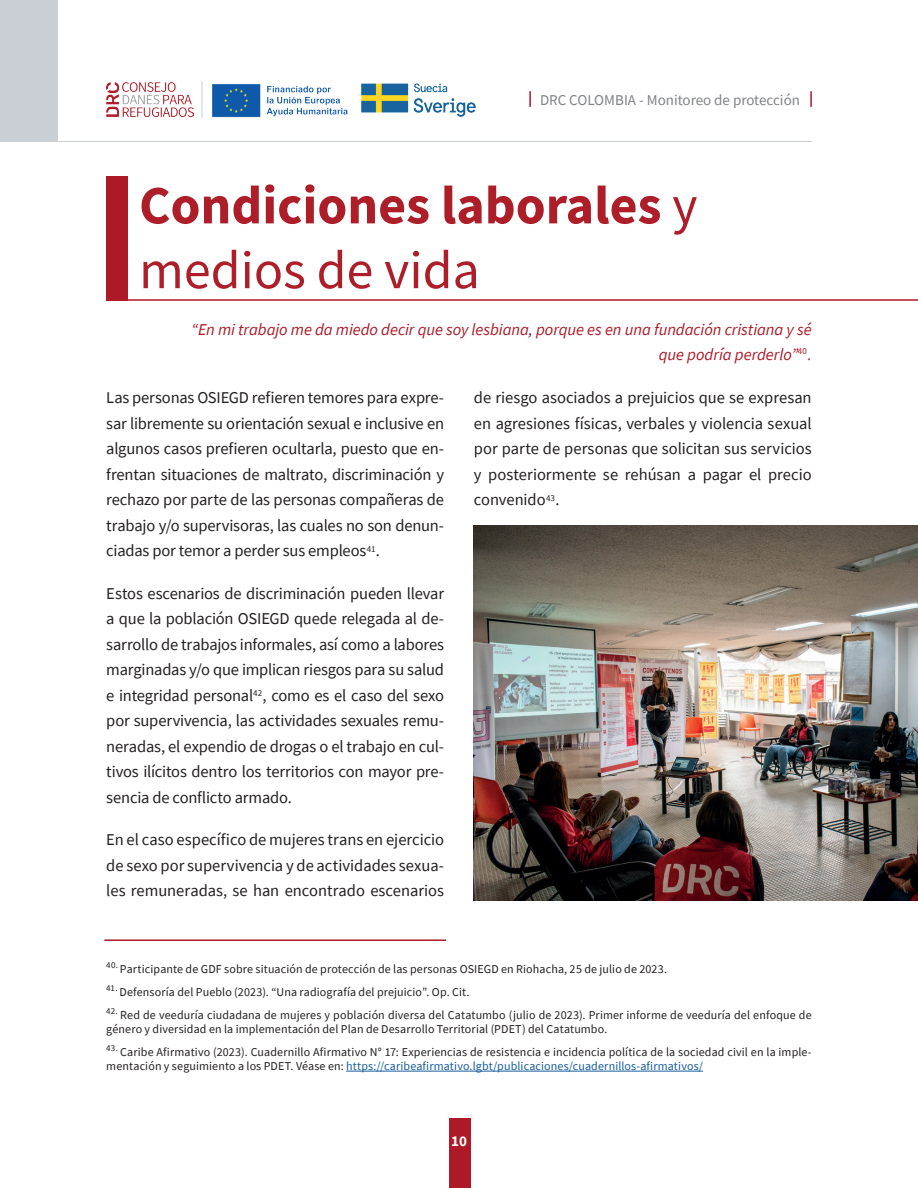
<style>
.page{position:relative;width:918px;height:1188px;background:#fff}
.page>*{position:absolute;margin:0;border:0;box-sizing:border-box;transform-origin:0 0}
.t1{font:700 54px/64.8px "Source Sans Pro";color:#ae1e29}
.t2{font:16.5px/25.5px "Source Sans Pro";letter-spacing:-.005em;color:#231f20;text-align:justify}
.t3{font:italic 16.5px/25.5px "Source Sans Pro";letter-spacing:-.005em;color:#ad1926;text-align:right}
.t4{font:15px "Source Sans Pro";color:#808285}
.t5{font:700 15px "Source Sans Pro";color:#fff}
.t6{font:12px/14.4px "Source Sans Pro";letter-spacing:.01em;color:#231f20}
.s1{font-weight:400}
.s2{color:#175d9e}
</style>
<div class="page">
<div style="left:449px;top:1118px;width:22px;height:70px;background:#ad1926"></div>
<svg style="left:529px;top:91px;width:2px;height:16px"></svg>
<svg style="left:810px;top:91px;width:2px;height:16px"></svg>
<img style="left:106px;top:82px;width:88px;height:35px">
<div style="left:0;top:0;width:57px;height:140px;background:#cacfd6"></div>
<hr style="left:0;top:141px;width:812px;height:1px;background:#cacfd6">
<img style="left:361px;top:83px;width:115px;height:34px">
<img style="left:212px;top:84px;width:136px;height:34px">
<hr style="left:202px;top:81px;width:1px;height:37px;background:#cacfd6">
<hr style="left:104px;top:939px;width:342px;height:2px;background:#ad1926">
<hr style="left:346px;top:1071px;width:357px;height:1px;background:#175d9e">
<hr style="left:106px;top:299px;width:812px;height:2px;background:#ad1926">
<div style="left:106px;top:176px;width:22px;height:125px;background:#ad1926"></div>
<img style="left:474px;top:526px;width:444px;height:375px">
<p class="t4" style="left:540px;top:90px;width:262px">DRC COLOMBIA - Monitoreo de protección</p>
<h1 class="t1" style="left:139px;top:172px;width:560px">Condiciones laborales <span class="s1">y medios de vida</span></h1>
<p class="t3" style="left:192px;top:316px;width:622px">“En mi trabajo me da miedo decir que soy lesbiana, porque es en una fundación cristiana y sé que podría perderlo”<sup>40</sup>.</p>
<p class="t2" style="left:474px;top:385px;width:339px">de riesgo asociados a prejuicios que se expresan en agresiones físicas, verbales y violencia sexual por parte de personas que solicitan sus servicios y posteriormente se rehúsan a pagar el precio convenido<sup>43</sup>.</p>
<p class="t2" style="left:106px;top:385px;width:339px">Las personas OSIEGD refieren temores para expre&shy;sar libremente su orientación sexual e inclusive en algunos casos prefieren ocultarla, puesto que en&shy;frentan situaciones de maltrato, discriminación y rechazo por parte de las personas compañeras de trabajo y/o supervisoras, las cuales no son denun&shy;ciadas por temor a perder sus empleos<sup>41</sup>.</p>
<p class="t2" style="left:106px;top:580px;width:339px">Estos escenarios de discriminación pueden llevar a que la población OSIEGD quede relegada al de&shy;sarrollo de trabajos informales, así como a labores marginadas y/o que implican riesgos para su salud e integridad personal<sup>42</sup>, como es el caso del sexo por supervivencia, las actividades sexuales remu&shy;neradas, el expendio de drogas o el trabajo en cul&shy;tivos ilícitos dentro los territorios con mayor pre&shy;sencia de conflicto armado.</p>
<p class="t2" style="left:106px;top:827px;width:339px">En el caso específico de mujeres trans en ejercicio de sexo por supervivencia y de actividades sexua&shy;les remuneradas, se han encontrado escenarios</p>
<p class="t6" style="left:106px;top:961px;width:562px"><sup>40.</sup> Participante de GDF sobre situación de protección de las personas OSIEGD en Riohacha, 25 de julio de 2023.</p>
<p class="t6" style="left:106px;top:984px;width:365px"><sup>41.</sup> Defensoría del Pueblo (2023). “Una radiografía del prejuicio”. Op. Cit.</p>
<p class="t6" style="left:106px;top:1007px;width:707px"><sup>42.</sup> Red de veeduría ciudadana de mujeres y población diversa del Catatumbo (julio de 2023). Primer informe de veeduría del enfoque de género y diversidad en la implementación del Plan de Desarrollo Territorial (PDET) del Catatumbo.</p>
<p class="t6" style="left:106px;top:1045px;width:707px"><sup>43.</sup> Caribe Afirmativo (2023). Cuadernillo Afirmativo N° 17: Experiencias de resistencia e incidencia política de la sociedad civil en la imple&shy;mentación y seguimiento a los PDET. Véase en: <span class="s2">https://caribeafirmativo.lgbt/publicaciones/cuadernillos-afirmativos/</span></p>
<p class="t5" style="left:451px;top:1131px;width:17px">10</p>
</div>
